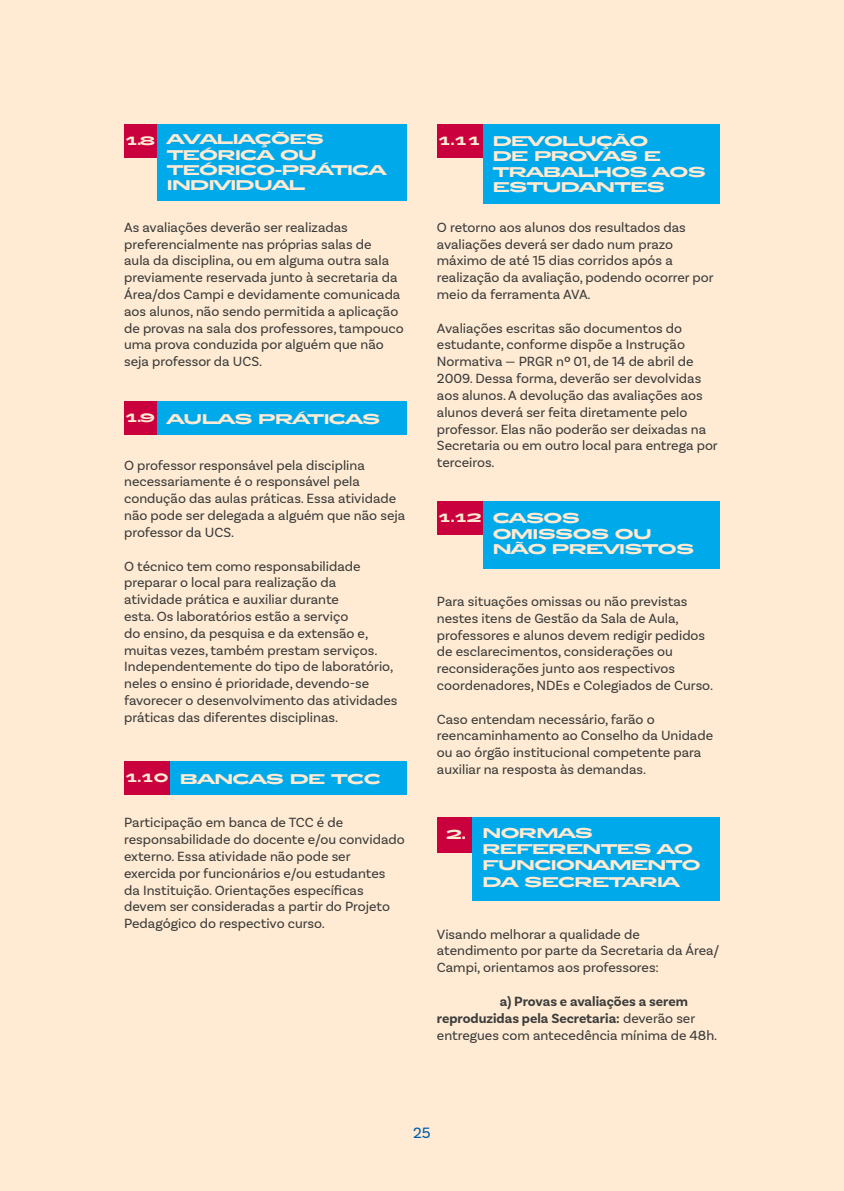
<style>
.page{position:relative;width:844px;height:1191px;background:#fff}
.page>*{position:absolute;margin:0;border:0;box-sizing:border-box;transform-origin:0 0}
.t1{font:15.75px "Basic Sans";color:#005cad}
.t2{font:14px/16.8px "Basic Sans";color:#3c3c3b}
.t3{font:700 14px/15.2px "Zeppelin 52";color:#ffebd3}
.t4{font:700 14px/16.8px "Basic Sans";color:#3c3c3b}
.t5{font:700 12.78px "Zeppelin 52";color:#ffebd3}
.t6{font:700 11.9px "Zeppelin 52";color:#ffebd3}
.s1{font-weight:400}
</style>
<div class="page">
<div style="left:0;top:0;width:843px;height:1191px;background:#ffebd3"></div>
<div style="left:124px;top:124px;width:33px;height:33px;background:#ca003e"></div>
<div style="left:124px;top:761px;width:46px;height:33px;background:#ca003e"></div>
<div style="left:437px;top:124px;width:46px;height:33px;background:#ca003e"></div>
<div style="left:124px;top:402px;width:33px;height:33px;background:#ca003e"></div>
<div style="left:157px;top:124px;width:250px;height:76px;background:#00a9ea"></div>
<div style="left:170px;top:761px;width:237px;height:33px;background:#00a9ea"></div>
<div style="left:483px;top:124px;width:236px;height:79px;background:#00a9ea"></div>
<div style="left:157px;top:402px;width:250px;height:33px;background:#00a9ea"></div>
<div style="left:437px;top:501px;width:46px;height:33px;background:#ca003e"></div>
<div style="left:483px;top:501px;width:236px;height:67px;background:#00a9ea"></div>
<div style="left:437px;top:817px;width:35px;height:35px;background:#ca003e"></div>
<div style="left:472px;top:817px;width:247px;height:83px;background:#00a9ea"></div>
<p class="t6" style="left:124px;top:134px;width:32px">1.8</p>
<p class="t3" style="left:167px;top:132px;width:220px">AVALIAÇÕES<br>TEÓRICA OU<br>TEÓRICO-PRÁTICA<br>INDIVIDUAL</p>
<p class="t2" style="left:124px;top:219px;width:281px">As avaliações deverão ser realizadas preferencialmente nas próprias salas de<br>aula da disciplina, ou em alguma outra sala previamente reservada junto à secretaria da Área/dos Campi e devidamente comunicada aos alunos, não sendo permitida a aplicação de provas na sala dos professores, tampouco uma prova conduzida por alguém que não seja professor da UCS.</p>
<p class="t6" style="left:124px;top:411px;width:32px">1.9</p>
<p class="t3" style="left:167px;top:412px;width:214px">AULAS PRÁTICAS</p>
<p class="t6" style="left:437px;top:134px;width:46px">1.11</p>
<p class="t3" style="left:493px;top:134px;width:214px">DEVOLUÇÃO<br>DE PROVAS E<br>TRABALHOS AOS<br>ESTUDANTES</p>
<p class="t2" style="left:437px;top:219px;width:278px">O retorno aos alunos dos resultados das avaliações deverá ser dado num prazo máximo de até 15 dias corridos após a realização da avaliação, podendo ocorrer por meio da ferramenta AVA.</p>
<p class="t2" style="left:437px;top:319px;width:282px">Avaliações escritas são documentos do estudante, conforme dispõe a Instrução Normativa — PRGR nº 01, de 14 de abril de 2009. Dessa forma, deverão ser devolvidas aos alunos. A devolução das avaliações aos alunos deverá ser feita diretamente pelo professor. Elas não poderão ser deixadas na Secretaria ou em outro local para entrega por</p>
<p class="t2" style="left:124px;top:456px;width:242px">O professor responsável pela disciplina</p>
<p class="t2" style="left:437px;top:454px;width:59px">terceiros.</p>
<p class="t2" style="left:124px;top:473px;width:282px">necessariamente é o responsável pela condução das aulas práticas. Essa atividade não pode ser delegada a alguém que não seja professor da UCS.</p>
<p class="t2" style="left:124px;top:557px;width:275px">O técnico tem como responsabilidade preparar o local para realização da atividade prática e auxiliar durante<br>esta. Os laboratórios estão a serviço<br>do ensino, da pesquisa e da extensão e, muitas vezes, também prestam serviços.<br>Independentemente do tipo de laboratório, neles o ensino é prioridade, devendo-se favorecer o desenvolvimento das atividades práticas das diferentes disciplinas.</p>
<p class="t3" style="left:493px;top:511px;width:202px">CASOS<br>OMISSOS OU<br>NÃO PREVISTOS</p>
<p class="t6" style="left:437px;top:511px;width:46px">1.12</p>
<p class="t2" style="left:437px;top:593px;width:278px">Para situações omissas ou não previstas nestes itens de Gestão da Sala de Aula, professores e alunos devem redigir pedidos de esclarecimentos, considerações ou reconsiderações junto aos respectivos coordenadores, NDEs e Colegiados de Curso.</p>
<p class="t2" style="left:437px;top:710px;width:278px">Caso entendam necessário, farão o reencaminhamento ao Conselho da Unidade ou ao órgão institucional competente para auxiliar na resposta às demandas.</p>
<p class="t3" style="left:180px;top:771px;width:202px">BANCAS DE TCC</p>
<p class="t6" style="left:124px;top:771px;width:46px">1.10</p>
<p class="t2" style="left:124px;top:814px;width:282px">Participação em banca de TCC é de responsabilidade do docente e/ou convidado externo. Essa atividade não pode ser exercida por funcionários e/ou estudantes da Instituição. Orientações específicas devem ser consideradas a partir do Projeto Pedagógico do respectivo curso.</p>
<p class="t5" style="left:446px;top:827px;width:21px">2.</p>
<p class="t3" style="left:482px;top:825px;width:219px;line-height:16.3px">NORMAS<br>REFERENTES AO<br>FUNCIONAMENTO<br>DA SECRETARIA</p>
<p class="t2" style="left:437px;top:925px;width:284px">Visando melhorar a qualidade de atendimento por parte da Secretaria da Área/<br>Campi, orientamos aos professores:</p>
<p class="t4" style="left:437px;top:993px;width:282px;text-indent:63px">a) Provas e avaliações a serem reproduzidas pela Secretaria: <span class="s1">deverão ser entregues com antecedência mínima de 48h.</span></p>
<p class="t1" style="left:413px;top:1123px;width:19px">25</p>
</div>
